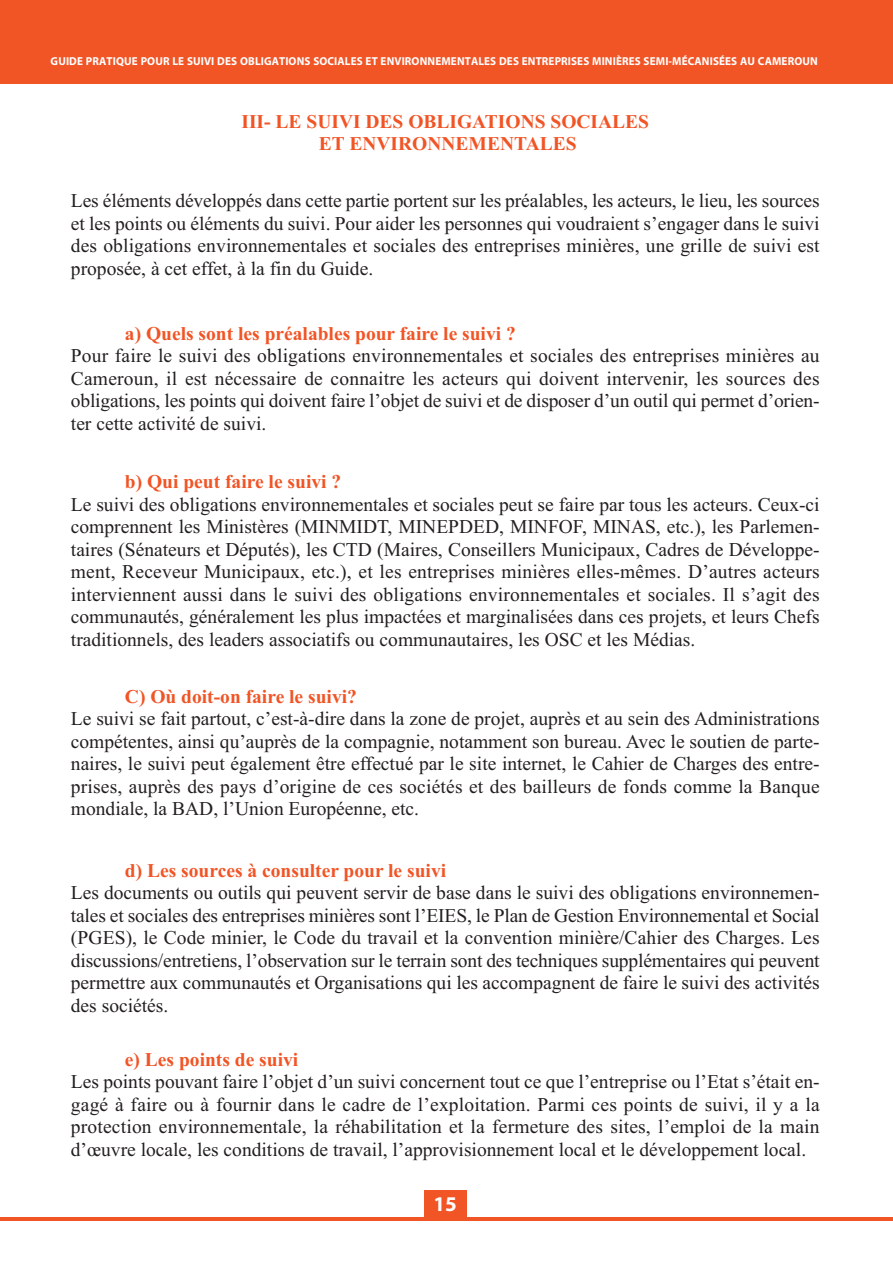
<style>
.page{position:relative;width:893px;height:1263px;background:#fff}
.page>*{position:absolute;margin:0;border:0;box-sizing:border-box;transform-origin:0 0}
.t1{font:700 21px "Myriad Pro";color:#fff}
.t2{font:19.5px/22.5px "Times New Roman";color:#231f20;text-align:justify}
.t3{font:700 19.5px/22.5px "Times New Roman";color:#f15425;text-align:center}
.t4{font:700 16.5px "Myriad Arabic";letter-spacing:.01em;color:#fff;scale:.96 1}
</style>
<div class="page">
<div style="left:425px;top:1190px;width:42px;height:30px;background:#f15425"></div>
<hr style="left:0;top:1217px;width:893px;height:4px;background:#f15425">
<div style="left:0;top:0;width:893px;height:84px;background:#f15425"></div>
<p class="t4" style="left:51px;top:53px;width:801px">GUIDE PRATIQUE POUR LE SUIVI DES OBLIGATIONS SOCIALES ET ENVIRONNEMENTALES DES ENTREPRISES MINIÈRES SEMI-MÉCANISÉES AU CAMEROUN</p>
<p class="t3" style="left:241px;top:110px;width:409px">III- LE SUIVI DES OBLIGATIONS SOCIALES<br>ET ENVIRONNEMENTALES</p>
<p class="t2" style="left:71px;top:189px;width:750px">Les éléments développés dans cette partie portent sur les préalables, les acteurs, le lieu, les sources et les points ou éléments du suivi. Pour aider les personnes qui voudraient s’engager dans le suivi des obligations environnementales et sociales des entreprises minières, une grille de suivi est proposée, à cet effet, à la fin du Guide.</p>
<p class="t3" style="left:125px;top:321px;width:392px">a) Quels sont les préalables pour faire le suivi ?</p>
<p class="t2" style="left:71px;top:344px;width:750px">Pour faire le suivi des obligations environnementales et sociales des entreprises minières au Cameroun, il est nécessaire de connaitre les acteurs qui doivent intervenir, les sources des obligations, les points qui doivent faire l’objet de suivi et de disposer d’un outil qui permet d’orien&shy;ter cette activité de suivi.</p>
<p class="t3" style="left:125px;top:470px;width:218px">b) Qui peut faire le suivi ?</p>
<p class="t2" style="left:71px;top:492px;width:750px">Le suivi des obligations environnementales et sociales peut se faire par tous les acteurs. Ceux-ci comprennent les Ministères (MINMIDT, MINEPDED, MINFOF, MINAS, etc.), les Parlemen&shy;taires (Sénateurs et Députés), les CTD (Maires, Conseillers Municipaux, Cadres de Développe&shy;ment, Receveur Municipaux, etc.), et les entreprises minières elles-mêmes. D’autres acteurs interviennent aussi dans le suivi des obligations environnementales et sociales. Il s’agit des communautés, généralement les plus impactées et marginalisées dans ces projets, et leurs Chefs traditionnels, des leaders associatifs ou communautaires, les OSC et les Médias.</p>
<p class="t3" style="left:125px;top:684px;width:234px">C) Où doit-on faire le suivi?</p>
<p class="t2" style="left:71px;top:707px;width:750px">Le suivi se fait partout, c’est-à-dire dans la zone de projet, auprès et au sein des Administrations compétentes, ainsi qu’auprès de la compagnie, notamment son bureau. Avec le soutien de parte&shy;naires, le suivi peut également être effectué par le site internet, le Cahier de Charges des entre&shy;prises, auprès des pays d’origine de ces sociétés et des bailleurs de fonds comme la Banque mondiale, la BAD, l’Union Européenne, etc.</p>
<p class="t3" style="left:125px;top:858px;width:323px">d) Les sources à consulter pour le suivi</p>
<p class="t2" style="left:71px;top:881px;width:750px">Les documents ou outils qui peuvent servir de base dans le suivi des obligations environnemen&shy;tales et sociales des entreprises minières sont l’EIES, le Plan de Gestion Environnemental et Social (PGES), le Code minier, le Code du travail et la convention minière/Cahier des Charges. Les discussions/entretiens, l’observation sur le terrain sont des techniques supplémentaires qui peuvent permettre aux communautés et Organisations qui les accompagnent de faire le suivi des activités des sociétés.</p>
<p class="t3" style="left:125px;top:1047px;width:175px">e) Les points de suivi</p>
<p class="t2" style="left:71px;top:1070px;width:750px">Les points pouvant faire l’objet d’un suivi concernent tout ce que l’entreprise ou l’Etat s’était en&shy;gagé à faire ou à fournir dans le cadre de l’exploitation. Parmi ces points de suivi, il y a la protection environnementale, la réhabilitation et la fermeture des sites, l’emploi de la main d’œuvre locale, les conditions de travail, l’approvisionnement local et le développement local.</p>
<p class="t1" style="left:434px;top:1196px;width:25px">15</p>
</div>
